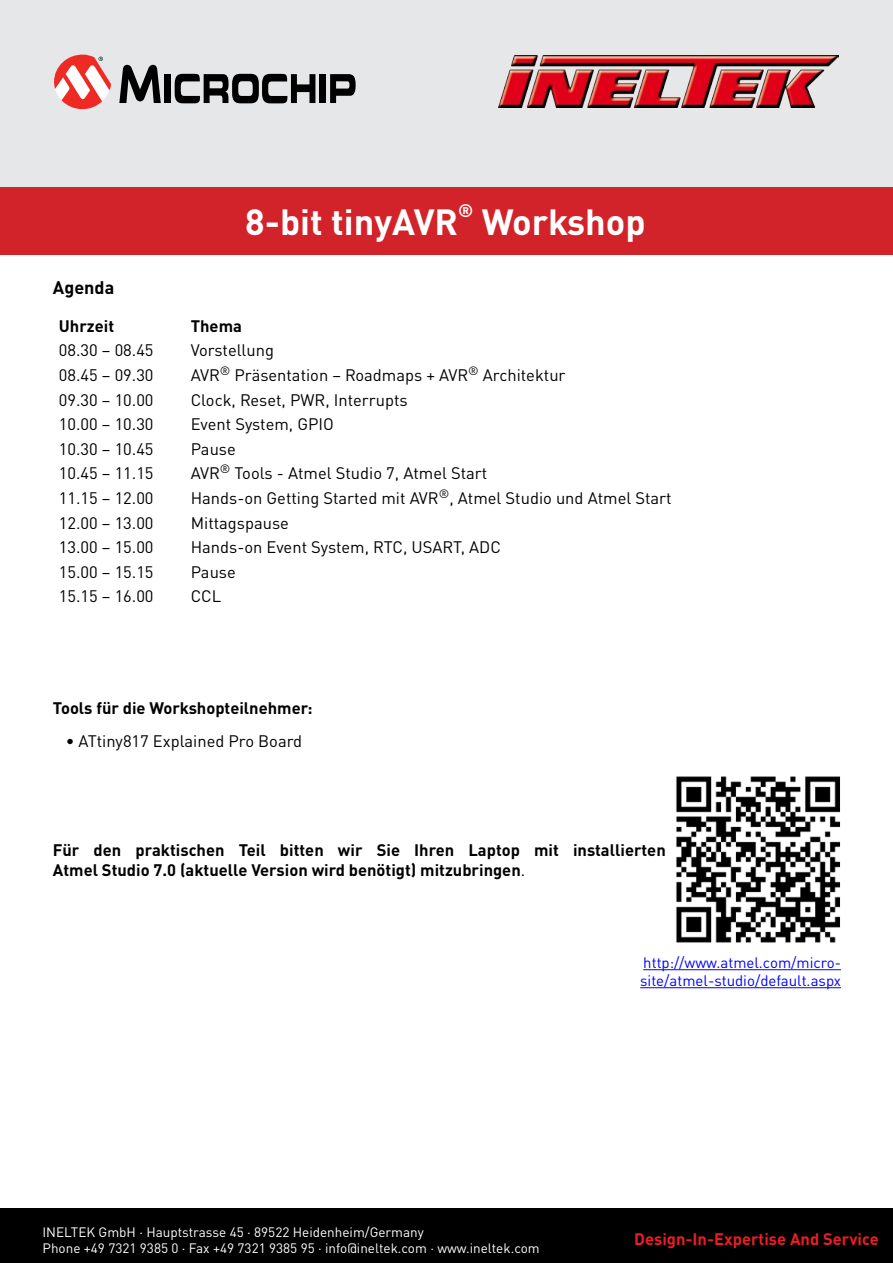
<style>
.page{position:relative;width:893px;height:1263px;background:#fff}
.page>*{position:absolute;margin:0;border:0;box-sizing:border-box;transform-origin:0 0}
.t1{font:700 36px "DINOT";color:#fff}
.t2{font:700 18px "DINOT";color:#000}
.t3{font:700 18px "DINOT";color:#fff}
.t4{font:16.5px "DINOT";color:#000}
.t5{font:700 16.5px/19.8px "DINOT";color:#000}
.t6{font:700 16.5px "DINOT";color:#ec1d24}
.t7{font:15px/18px "DINOT";color:#00f}
.t8{font:13.5px/16.2px "DINOT";color:#fff}
.s1{font-weight:400}
</style>
<div class="page">
<div style="left:0;top:0;width:833px;height:187px;background:#e6e7e8"></div>
<div style="left:833px;top:0;width:60px;height:187px;background:#e6e7e8"></div>
<div style="left:0;top:187px;width:893px;height:68px;background:#d2232a"></div>
<img style="left:499px;top:56px;width:340px;height:51px">
<svg style="left:119px;top:65px;width:42px;height:38px;background:#656566"></svg>
<div style="left:164px;top:74px;width:7px;height:29px;background:#000"></div>
<div style="left:320px;top:74px;width:6px;height:29px;background:#000"></div>
<svg style="left:330px;top:74px;width:26px;height:29px"></svg>
<svg style="left:175px;top:73px;width:140px;height:30px;background:#666"></svg>
<svg style="left:54px;top:55px;width:57px;height:54px"></svg>
<div style="left:0;top:1209px;width:893px;height:54px;background:#000"></div>
<hr style="left:643px;top:969px;width:198px;height:1px;background:#00f">
<hr style="left:640px;top:987px;width:201px;height:1px;background:#00f">
<img style="left:676px;top:776px;width:164px;height:167px">
<h1 class="t1" style="left:245px;top:198px;width:214px">8-bit tinyAVR</h1>
<p class="t3" style="left:458px;top:198px;width:17px">®</p>
<h1 class="t1" style="left:482px;top:198px;width:165px">Workshop</h1>
<p class="t2" style="left:53px;top:276px;width:63px">Agenda</p>
<p class="t5" style="left:59px;top:315px;width:57px">Uhrzeit</p>
<p class="t5" style="left:191px;top:315px;width:53px">Thema</p>
<p class="t4" style="left:59px;top:340px;width:96px">08.30 – 08.45</p>
<p class="t4" style="left:191px;top:340px;width:85px">Vorstellung</p>
<p class="t4" style="left:59px;top:365px;width:96px">08.45 – 09.30</p>
<p class="t4" style="left:191px;top:365px;width:376px">AVR<sup>®</sup> Präsentation – Roadmaps + AVR<sup>®</sup> Architektur</p>
<p class="t4" style="left:59px;top:389px;width:96px">09.30 – 10.00</p>
<p class="t4" style="left:191px;top:389px;width:218px">Clock, Reset, PWR, Interrupts</p>
<p class="t4" style="left:59px;top:414px;width:96px">10.00 – 10.30</p>
<p class="t4" style="left:191px;top:414px;width:145px">Event System, GPIO</p>
<p class="t4" style="left:59px;top:438px;width:96px">10.30 – 10.45</p>
<p class="t4" style="left:191px;top:438px;width:47px">Pause</p>
<p class="t4" style="left:59px;top:463px;width:96px">10.45 – 11.15</p>
<p class="t4" style="left:191px;top:463px;width:298px">AVR<sup>®</sup> Tools - Atmel Studio 7, Atmel Start</p>
<p class="t4" style="left:59px;top:488px;width:96px">11.15 – 12.00</p>
<p class="t4" style="left:191px;top:488px;width:482px">Hands-on Getting Started mit AVR<sup>®</sup>, Atmel Studio und Atmel Start</p>
<p class="t4" style="left:59px;top:512px;width:96px">12.00 – 13.00</p>
<p class="t4" style="left:191px;top:512px;width:100px">Mittagspause</p>
<p class="t4" style="left:59px;top:537px;width:96px">13.00 – 15.00</p>
<p class="t4" style="left:191px;top:537px;width:312px">Hands-on Event System, RTC, USART, ADC</p>
<p class="t4" style="left:59px;top:561px;width:96px">15.00 – 15.15</p>
<p class="t4" style="left:191px;top:561px;width:47px">Pause</p>
<p class="t4" style="left:59px;top:586px;width:96px">15.15 – 16.00</p>
<p class="t4" style="left:191px;top:586px;width:32px">CCL</p>
<p class="t5" style="left:53px;top:698px;width:261px">Tools für die Workshopteilnehmer:</p>
<p class="t4" style="left:66px;top:731px;width:238px">• ATtiny817 Explained Pro Board</p>
<p class="t5" style="left:53px;top:839px;width:614px">Für den praktischen Teil bitten wir Sie Ihren Laptop mit installierten<br>Atmel Studio 7.0 (aktuelle Version wird benötigt) mitzubringen<span class="s1">.</span></p>
<p class="t7" style="left:640px;top:953px;width:202px">http://www.atmel.com/micro&shy;site/atmel-studio/default.aspx</p>
<p class="t8" style="left:43px;top:1223px;width:499px">INELTEK GmbH · Hauptstrasse 45 · 89522 Heidenheim/Germany<br>Phone +49 7321 9385 0 · Fax +49 7321 9385 95 · info@ineltek.com · www.ineltek.com</p>
<p class="t6" style="left:634px;top:1228px;width:246px">Design-In-Expertise And Service</p>
</div>
